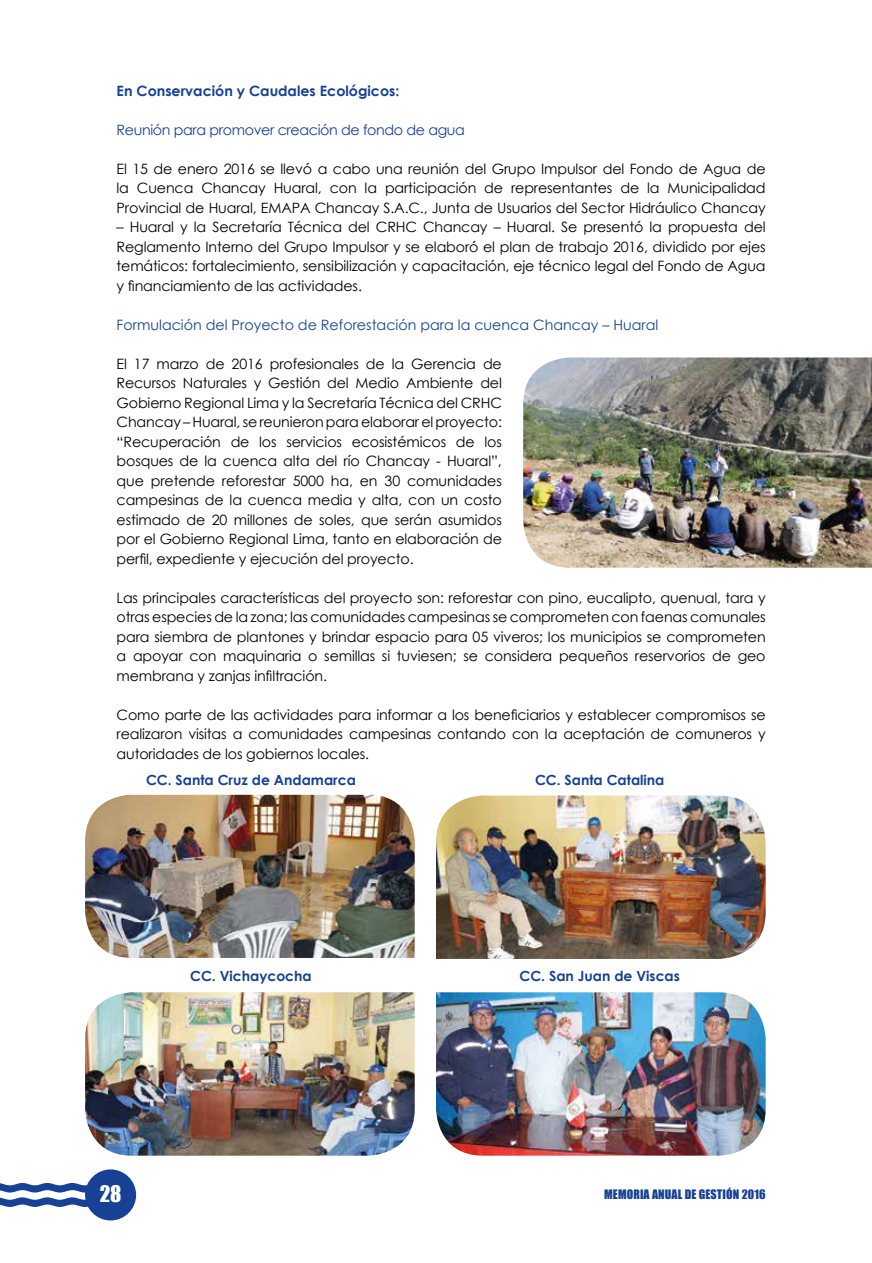
<style>
.page{position:relative;width:872px;height:1263px;background:#fff}
.page>*{position:absolute;margin:0;border:0;box-sizing:border-box;transform-origin:0 0}
.t1{font:21px "Impact";color:#fff}
.t2{font:14.25px/19.5px "Century Gothic";letter-spacing:-.01em;color:#000;text-align:justify}
.t3{font:14.25px "Century Gothic";color:#164194}
.t4{font:14.25px "Century Gothic";letter-spacing:-.025em;color:#164194}
.t5{font:700 14.25px "Century Gothic";color:#164194}
.t6{font:700 13.95px "Century Gothic";color:#164194}
.t7{font:12px "Impact";letter-spacing:.01em;color:#164194}
</style>
<div class="page">
<svg style="left:0;top:1183px;width:88px;height:24px"></svg>
<div style="left:85px;top:1169px;width:51px;height:51px;background:#164194;border-radius:50%"></div>
<img style="left:85px;top:795px;width:330px;height:163px">
<img style="left:436px;top:795px;width:329px;height:164px">
<img style="left:436px;top:992px;width:329px;height:164px">
<img style="left:85px;top:992px;width:330px;height:164px">
<img style="left:523px;top:357px;width:349px;height:211px">
<p class="t5" style="left:117px;top:80px;width:284px">En Conservación y Caudales Ecológicos:</p>
<p class="t4" style="left:117px;top:120px;width:350px">Reunión para promover creación de fondo de agua</p>
<p class="t2" style="left:117px;top:159px;width:650px">El 15 de enero 2016 se llevó a cabo una reunión del Grupo Impulsor del Fondo de Agua de la Cuenca Chancay Huaral, con la participación de representantes de la Municipalidad Provincial de Huaral, EMAPA Chancay S.A.C., Junta de Usuarios del Sector Hidráulico Chancay</p>
<p class="t2" style="left:117px;top:217px;width:650px">– Huaral y la Secretaría Técnica del CRHC Chancay – Huaral. Se presentó la propuesta del Reglamento Interno del Grupo Impulsor y se elaboró el plan de trabajo 2016, dividido por ejes temáticos: fortalecimiento, sensibilización y capacitación, eje técnico legal del Fondo de Agua y financiamiento de las actividades.</p>
<p class="t3" style="left:117px;top:315px;width:543px">Formulación del Proyecto de Reforestación para la cuenca Chancay – Huaral</p>
<p class="t2" style="left:117px;top:354px;width:387px">El 17 marzo de 2016 profesionales de la Gerencia de Recursos Naturales y Gestión del Medio Ambiente del Gobierno Regional Lima y la Secretaría Técnica del CRHC Chancay – Huaral, se reunieron para elaborar el proyecto: “Recuperación de los servicios ecosistémicos de los bosques de la cuenca alta del río Chancay - Huaral”, que pretende reforestar 5000 ha, en 30 comunidades campesinas de la cuenca media y alta, con un costo estimado de 20 millones de soles, que serán asumidos por el Gobierno Regional Lima, tanto en elaboración de perfil, expediente y ejecución del proyecto.</p>
<p class="t2" style="left:117px;top:587px;width:650px">Las principales características del proyecto son: reforestar con pino, eucalipto, quenual, tara y otras especies de la zona; las comunidades campesinas se comprometen con faenas comunales para siembra de plantones y brindar espacio para 05 viveros; los municipios se comprometen a apoyar con maquinaria o semillas si tuviesen; se considera pequeños reservorios de geo membrana y zanjas infiltración.</p>
<p class="t2" style="left:117px;top:704px;width:650px">Como parte de las actividades para informar a los beneficiarios y establecer compromisos se realizaron visitas a comunidades campesinas contando con la aceptación de comuneros y autoridades de los gobiernos locales.</p>
<p class="t6" style="left:146px;top:770px;width:211px">CC. Santa Cruz de Andamarca</p>
<p class="t6" style="left:535px;top:770px;width:131px">CC. Santa Catalina</p>
<p class="t6" style="left:190px;top:965px;width:123px">CC. Vichaycocha</p>
<p class="t6" style="left:519px;top:965px;width:162px">CC. San Juan de Viscas</p>
<h1 class="t1" style="left:100px;top:1177px;width:23px">28</h1>
<p class="t7" style="left:604px;top:1185px;width:163px">MEMORIA ANUAL DE GESTIÓN 2016</p>
</div>
